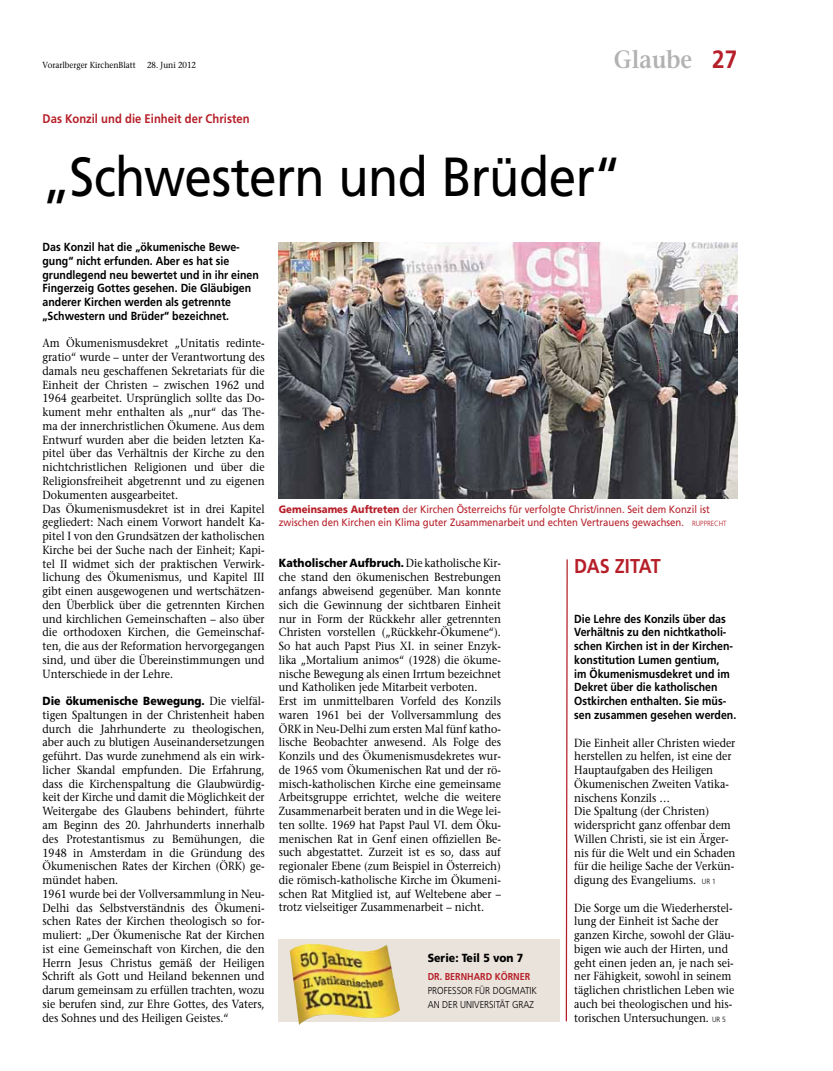
<style>
.page{position:relative;width:833px;height:1071px;background:#fff}
.page>*{position:absolute;margin:0;border:0;box-sizing:border-box;transform-origin:0 0}
.t1{font:55px "Frutiger LT Std";letter-spacing:-.015em;color:#000;scale:.9 1}
.t2{font:600 25px "Stone Serif Std";color:#b3b2b2;scale:.9 1}
.t3{font:700 20px "Frutiger LT Std";letter-spacing:.005em;color:#b61f29;scale:.9 1}
.t4{font:700 12.5px "Frutiger LT Std";letter-spacing:.005em;color:#b61f29;scale:.9 1}
.t5{font:500 11.75px/13.8px "Stone Serif Std";color:#000;scale:.9 1}
.t6{font:700 11.75px/13.8px "Frutiger LT Std";color:#000;scale:.9 1}
.t7{font:900 11.75px "Frutiger LT Std";color:#000;scale:.9 1}
.t8{font:10.62px/13.8px "Frutiger LT Std";color:#b61f29;scale:.9 1}
.t9{font:300 10px/13.8px "Frutiger LT Std";color:#000;scale:.9 1}
.t10{font:700 10px "Frutiger LT Std";color:#b61f29;scale:.9 1}
.t11{font:500 8.75px "Stone Serif Std";color:#000;scale:.9 1}
.s1{font-family:"Frutiger LT Std";font-weight:700;color:#b61f29}
.s2{font-family:"Stone Serif Std";font-weight:500}
.s3{font-weight:900}
.s4{font-weight:300;font-size:7.5px}
.s5{font-family:"Frutiger LT Std";font-weight:300;font-size:7.5px}
</style>
<div class="page">
<svg style="left:565px;top:559px;width:3px;height:463px"></svg>
<img style="left:279px;top:243px;width:458px;height:255px">
<div style="left:279px;top:938px;width:281px;height:83px;background:#eae3db"></div>
<img style="left:289px;top:943px;width:111px;height:81px">
<p class="t11" style="left:43px;top:60px;width:105px">Vorarlberger KirchenBlatt</p>
<p class="t11" style="left:147px;top:60px;width:56px">28. Juni 2012</p>
<h2 class="t2" style="left:614px;top:45px;width:139px">Glaube <span class="s1">27</span></h2>
<p class="t4" style="left:43px;top:112px;width:232px">Das Konzil und die Einheit der Christen</p>
<h1 class="t1" style="left:43px;top:144px;width:644px">„Schwestern und Brüder“</h1>
<p class="t6" style="left:43px;top:240px;width:242px">Das Konzil hat die „ökumenische Bewe&shy;gung“ nicht erfunden. Aber es hat sie grundlegend neu bewertet und in ihr einen Fingerzeig Gottes gesehen. Die Gläubigen anderer Kirchen werden als getrennte „Schwestern und Brüder“ bezeichnet.</p>
<p class="t5" style="left:43px;top:336px;width:248px">Am Ökumenismusdekret „Unitatis redinte&shy;gratio“ wurde – unter der Verantwortung des damals neu geschaffenen Sekretariats für die Einheit der Christen – zwischen 1962 und 1964 gearbeitet. Ursprünglich sollte das Do&shy;kument mehr enthalten als „nur“ das The&shy;ma der innerchristlichen Ökumene. Aus dem Entwurf wurden aber die beiden letzten Ka&shy;pitel über das Verhältnis der Kirche zu den nichtchristlichen Religionen und über die Religionsfreiheit abgetrennt und zu eigenen Dokumenten ausgearbeitet.<br>Das Ökumenismusdekret ist in drei Kapitel gegliedert: Nach einem Vorwort handelt Ka&shy;pitel I von den Grundsätzen der katholischen Kirche bei der Suche nach der Einheit; Kapi&shy;tel II widmet sich der praktischen Verwirk&shy;lichung des Ökumenismus, und Kapitel III gibt einen ausgewogenen und wertschätzen&shy;den Überblick über die getrennten Kirchen und kirchlichen Gemeinschaften – also über die orthodoxen Kirchen, die Gemeinschaf&shy;ten, die aus der Reformation hervorgegangen sind, und über die Übereinstimmungen und Unterschiede in der Lehre.</p>
<p class="t7" style="left:43px;top:693px;width:248px">Die ökumenische Bewegung. <span class="s2">Die vielfäl-</span></p>
<p class="t5" style="left:43px;top:707px;width:248px">tigen Spaltungen in der Christenheit haben durch die Jahrhunderte zu theologischen, aber auch zu blutigen Auseinandersetzungen geführt. Das wurde zunehmend als ein wirk&shy;licher Skandal empfunden. Die Erfahrung, dass die Kirchenspaltung die Glaubwürdig&shy;keit der Kirche und damit die Möglichkeit der Weitergabe des Glaubens behindert, führte am Beginn des 20. Jahrhunderts innerhalb des Protestantismus zu Bemühungen, die 1948 in Amsterdam in die Gründung des Ökumenischen Rates der Kirchen (ÖRK) ge&shy;mündet haben.<br>1961 wurde bei der Vollversammlung in Neu-Delhi das Selbstverständnis des Ökumeni&shy;schen Rates der Kirchen theologisch so for&shy;muliert: „Der Ökumenische Rat der Kirchen ist eine Gemeinschaft von Kirchen, die den Herrn Jesus Christus gemäß der Heiligen Schrift als Gott und Heiland bekennen und darum gemeinsam zu erfüllen trachten, wozu sie berufen sind, zur Ehre Gottes, des Vaters, des Sohnes und des Heiligen Geistes.“</p>
<p class="t8" style="left:279px;top:502px;width:499px"><span class="s3">Gemeinsames Auftreten</span> der Kirchen Österreichs für verfolgte Christ/innen. Seit dem Konzil ist zwischen den Kirchen ein Klima guter Zusammenarbeit und echten Vertrauens gewachsen. <span class="s4">RU PPRECHT</span></p>
<p class="t7" style="left:279px;top:556px;width:248px">Katholischer Aufbruch. <span class="s2">Die katholische Kir-</span></p>
<p class="t5" style="left:279px;top:570px;width:248px">che stand den ökumenischen Bestrebungen anfangs abweisend gegenüber. Man konnte sich die Gewinnung der sichtbaren Einheit nur in Form der Rückkehr aller getrennten Christen vorstellen („Rückkehr-Ökumene“).<br>So hat auch Papst Pius XI. in seiner Enzyk&shy;lika „Mortalium animos“ (1928) die ökume&shy;nische Bewegung als einen Irrtum bezeichnet und Katholiken jede Mitarbeit verboten.<br>Erst im unmittelbaren Vorfeld des Konzils waren 1961 bei der Vollversammlung des ÖRK in Neu-Delhi zum ersten Mal fünf katho&shy;lische Beobachter anwesend. Als Folge des Konzils und des Ökumenismusdekretes wur&shy;de 1965 vom Ökumenischen Rat und der rö&shy;misch-katholischen Kirche eine gemeinsame Arbeitsgruppe errichtet, welche die weitere Zusammenarbeit beraten und in die Wege lei&shy;ten sollte. 1969 hat Papst Paul VI. dem Öku&shy;menischen Rat in Genf einen offiziellen Be&shy;such abgestattet. Zurzeit ist es so, dass auf regionaler Ebene (zum Beispiel in Österreich) die römisch-katholische Kirche im Ökumeni&shy;schen Rat Mitglied ist, auf Weltebene aber – trotz vielseitiger Zusammenarbeit – nicht.</p>
<h3 class="t3" style="left:574px;top:554px;width:98px">Das Zitat</h3>
<p class="t6" style="left:574px;top:611px;width:181px">Die Lehre des Konzils über das<br>Verhältnis zu den nichtkatholi&shy;schen Kirchen ist in der Kirchen&shy;konstitution Lumen gentium,<br>im Ökumenismusdekret und im<br>Dekret über die katholischen<br>Ostkirchen enthalten. Sie müs&shy;sen zusammen gesehen werden.</p>
<p class="t5" style="left:574px;top:735px;width:181px">Die Einheit aller Christen wieder herstellen zu helfen, ist eine der<br>Hauptaufgaben des Heiligen<br>Ökumenischen Zweiten Vatika&shy;nischens Konzils …<br>Die Spaltung (der Christen) widerspricht ganz offenbar dem<br>Willen Christi, sie ist ein Ärger&shy;nis für die Welt und ein Schaden für die heilige Sache der Verkün&shy;digung des Evangeliums. <span class="s5">UR 1</span></p>
<p class="t5" style="left:574px;top:900px;width:179px">Die Sorge um die Wiederherstel&shy;lung der Einheit ist Sache der ganzen Kirche, sowohl der Gläu&shy;bigen wie auch der Hirten, und geht einen jeden an, je nach sei&shy;ner Fähigkeit, sowohl in seinem täglichen christlichen Leben wie auch bei theologischen und his&shy;torischen Untersuchungen. <span class="s5">UR 5</span></p>
<p class="t7" style="left:428px;top:950px;width:108px">Serie: Teil 5 von 7</p>
<p class="t10" style="left:428px;top:970px;width:115px">Dr. Bernhard Körner</p>
<p class="t9" style="left:428px;top:983px;width:123px">PROFESSOR FÜR DOGMATIK<br>AN DER UNIVERSITÄT GRAZ</p>
</div>
